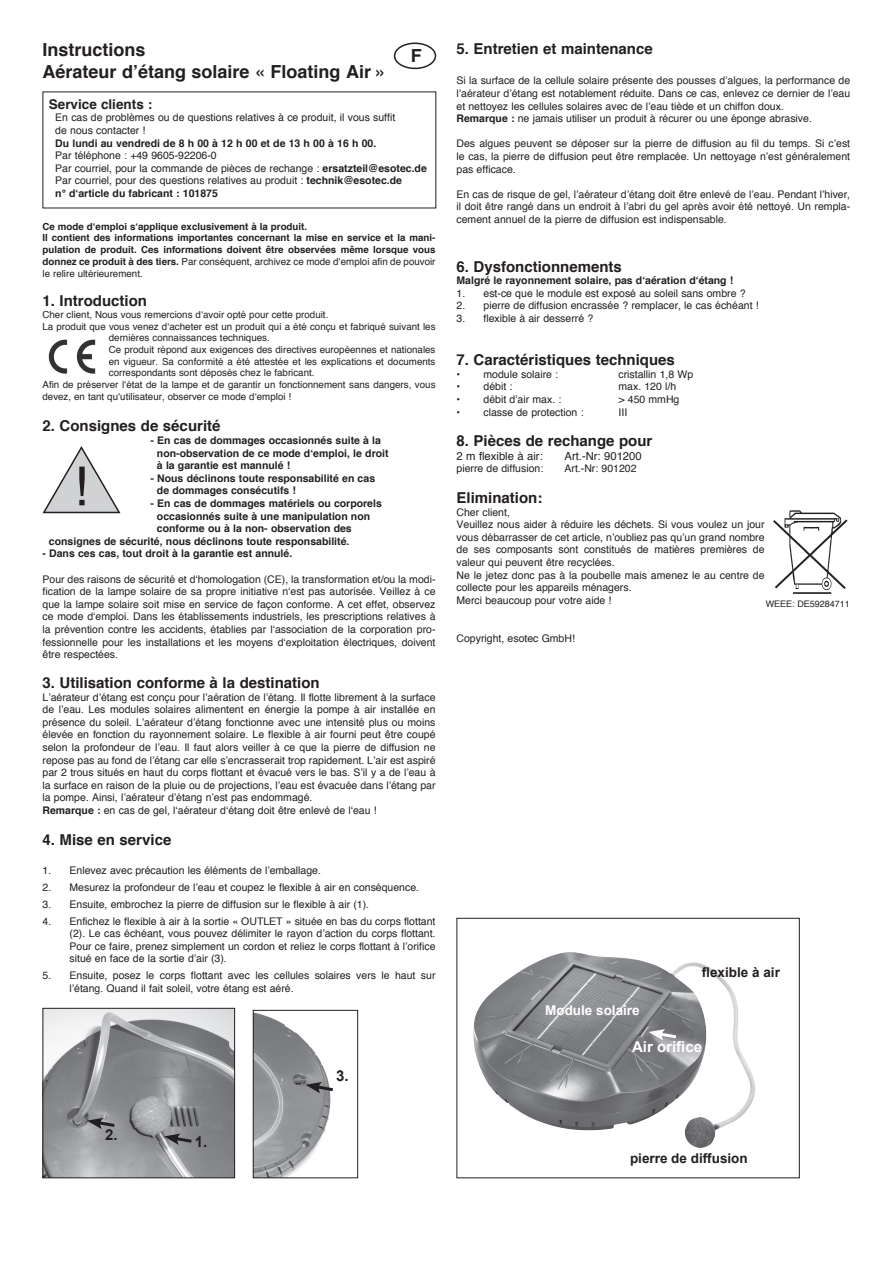
<style>
.page{position:relative;width:893px;height:1263px;background:#fff}
.page>*{position:absolute;margin:0;border:0;box-sizing:border-box;transform-origin:0 0}
.t1{font:54px "Helvetica";color:#231f20}
.t2{font:700 18px/21.6px "Helvetica";color:#231f20}
.t3{font:700 15px "Helvetica";color:#231f20}
.t4{font:700 15px "Arial";color:#fff}
.t5{font:700 15px "Arial";color:#231f20}
.t6{font:700 13.5px "Arial";color:#231f20}
.t7{font:700 13.5px "Helvetica";color:#231f20}
.t8{font:700 13.5px "Arial";color:#fff}
.t9{font:11.25px "Helvetica";color:#231f20}
.t10{font:10.5px/12.6px "Helvetica";color:#231f20}
.t11{font:700 10.5px/12.6px "Helvetica";color:#231f20}
.t12{font:9.75px "Helvetica";color:#231f20}
.t13{font:700 9.75px/11.7px "Helvetica";color:#231f20}
.t14{font:9px "Helvetica";color:#231f20}
.s1{font-weight:700}
.s2{font-weight:400}
</style>
<div class="page">
<svg style="left:42px;top:446px;width:79px;height:68px"></svg>
<div style="left:394px;top:43px;width:42px;height:26px;border:2px solid #231f20;border-radius:50%"></div>
<img style="left:48px;top:339px;width:48px;height:35px">
<img style="left:773px;top:510px;width:75px;height:84px">
<img style="left:45px;top:1010px;width:188px;height:166px">
<div style="left:43px;top:1008px;width:192px;height:170px;border:1px solid #231f20"></div>
<img style="left:255px;top:1012px;width:76px;height:164px">
<div style="left:253px;top:1010px;width:105px;height:168px;border:1px solid #231f20"></div>
<svg style="left:87px;top:1118px;width:31px;height:11px"></svg>
<svg style="left:164px;top:1133px;width:31px;height:12px"></svg>
<svg style="left:305px;top:1082px;width:28px;height:11px"></svg>
<img style="left:473px;top:953px;width:282px;height:195px">
<div style="left:456px;top:918px;width:344px;height:260px;border:1px solid #231f20"></div>
<svg style="left:648px;top:1029px;width:31px;height:11px"></svg>
<h2 class="t2" style="left:43px;top:39px;width:346px">Instructions<br>Aérateur d’étang solaire « Floating Air »</h2>
<h2 class="t2" style="left:411px;top:45px;width:12px">F</h2>
<p class="t7" style="left:49px;top:93px;width:105px">Service clients :</p>
<p class="t10" style="left:55px;top:112px;width:341px">En cas de problèmes ou de questions relatives à ce produit, il vous suffit de nous contacter !</p>
<p class="t11" style="left:55px;top:137px;width:322px">Du lundi au vendredi de 8 h 00 à 12 h 00 et de 13 h 00 à 16 h 00.</p>
<p class="t10" style="left:55px;top:150px;width:373px">Par téléphone : +49 9605-92206-0<br>Par courriel, pour la commande de pièces de rechange : <span class="s1">ersatzteil@esotec.de </span>Par courriel, pour des questions relatives au produit : <span class="s1">technik@esotec.de<br>n° d‘article du fabricant : 101875</span></p>
<p class="t13" style="left:43px;top:221px;width:395px">Ce mode d‘emploi s‘applique exclusivement à la produit.<br>Il contient des informations importantes concernant la mise en service et la mani&shy;pulation de produit. Ces informations doivent être observées même lorsque vous donnez ce produit à des tiers. <span class="s2">Par conséquent, archivez ce mode d‘emploi afin de pouvoir le relire ultérieurement.</span></p>
<h3 class="t3" style="left:43px;top:289px;width:106px">1. Introduction</h3>
<p class="t12" style="left:43px;top:307px;width:287px">Cher client, Nous vous remercions d‘avoir opté pour cette produit.</p>
<p class="t12" style="left:43px;top:319px;width:394px">La produit que vous venez d‘acheter est un produit qui a été conçu et fabriqué suivant les</p>
<p class="t12" style="left:109px;top:330px;width:162px">dernières connaissances techniques.</p>
<p class="t12" style="left:109px;top:342px;width:328px">Ce produit répond aux exigences des directives européennes et nationales</p>
<p class="t12" style="left:109px;top:354px;width:328px">en vigueur. Sa conformité a été attestée et les explications et documents</p>
<p class="t12" style="left:109px;top:365px;width:207px">correspondants sont déposés chez le fabricant.</p>
<p class="t12" style="left:43px;top:377px;width:394px">Afin de préserver l‘état de la lampe et de garantir un fonctionnement sans dangers, vous</p>
<p class="t12" style="left:43px;top:389px;width:250px">devez, en tant qu‘utilisateur, observer ce mode d‘emploi !</p>
<h3 class="t3" style="left:43px;top:414px;width:179px">2. Consignes de sécurité</h3>
<p class="t11" style="left:157px;top:434px;width:233px;text-indent:-6px">- En cas de dommages occasionnés suite à la non-observation de ce mode d‘emploi, le droit à la garantie est mannulé !</p>
<p class="t11" style="left:157px;top:472px;width:220px;text-indent:-6px">- Nous déclinons toute responsabilité en cas de dommages consécutifs !</p>
<p class="t11" style="left:151px;top:497px;width:233px">- En cas de dommages matériels ou corporels</p>
<p class="t11" style="left:157px;top:510px;width:215px">occasionnés suite à une manipulation non</p>
<p class="t11" style="left:157px;top:522px;width:196px">conforme ou à la non- observation des</p>
<p class="t11" style="left:49px;top:535px;width:302px">consignes de sécurité, nous déclinons toute responsabilité.</p>
<p class="t11" style="left:43px;top:547px;width:251px">- Dans ces cas, tout droit à la garantie est annulé.</p>
<p class="t10" style="left:43px;top:573px;width:394px;text-align:justify">Pour des raisons de sécurité et d‘homologation (CE), la transformation et/ou la modi&shy;fication de la lampe solaire de sa propre initiative n‘est pas autorisée. Veillez à ce que la lampe solaire soit mise en service de façon conforme. A cet effet, observez ce mode d‘emploi. Dans les établissements industriels, les prescriptions relatives à la prévention contre les accidents, établies par l‘association de la corporation pro&shy;fessionnelle pour les installations et les moyens d‘exploitation électriques, doivent être respectées.</p>
<h3 class="t3" style="left:43px;top:670px;width:279px">3. Utilisation conforme à la destination</h3>
<p class="t10" style="left:43px;top:691px;width:394px">L’aérateur d’étang est conçu pour l’aération de l’étang. Il flotte librement à la surface de l’eau. Les modules solaires alimentent en énergie la pompe à air installée en présence du soleil. L’aérateur d’étang fonctionne avec une intensité plus ou moins élevée en fonction du rayonnement solaire. Le flexible à air fourni peut être coupé selon la profondeur de l’eau. Il faut alors veiller à ce que la pierre de diffusion ne repose pas au fond de l’étang car elle s’encrasserait trop rapidement. L’air est aspiré par 2 trous situés en haut du corps flottant et évacué vers le bas. S’il y a de l’eau à la surface en raison de la pluie ou de projections, l’eau est évacuée dans l’étang par la pompe. Ainsi, l’aérateur d’étang n’est pas endommagé.<br><span class="s1">Remarque :</span> en cas de gel, l‘aérateur d‘étang doit être enlevé de l‘eau !</p>
<h3 class="t3" style="left:43px;top:827px;width:130px">4. Mise en service</h3>
<p class="t10" style="left:43px;top:864px;width:280px">1. Enlevez avec précaution les éléments de l’emballage.</p>
<p class="t10" style="left:43px;top:881px;width:378px">2. Mesurez la profondeur de l’eau et coupez le flexible à air en conséquence.</p>
<p class="t10" style="left:43px;top:898px;width:328px">3. Ensuite, embrochez la pierre de diffusion sur le flexible à air (1).</p>
<p class="t10" style="left:70px;top:915px;width:368px;text-align:justify;text-indent:-27px">4. Enfichez le flexible à air à la sortie « OUTLET » située en bas du corps flottant (2). Le cas échéant, vous pouvez délimiter le rayon d’action du corps flottant.<br>Pour ce faire, prenez simplement un cordon et reliez le corps flottant à l’orifice situé en face de la sortie d’air (3).</p>
<p class="t10" style="left:70px;top:969px;width:367px;text-indent:-27px">5. Ensuite, posez le corps flottant avec les cellules solaires vers le haut sur l’étang. Quand il fait soleil, votre étang est aéré.</p>
<h1 class="t1" style="left:73px;top:445px;width:17px">!</h1>
<h3 class="t5" style="left:105px;top:1125px;width:14px">2.</h3>
<h3 class="t5" style="left:195px;top:1132px;width:14px">1.</h3>
<h3 class="t5" style="left:336px;top:1065px;width:14px">3.</h3>
<h3 class="t3" style="left:456px;top:36px;width:198px">5. Entretien et maintenance</h3>
<p class="t10" style="left:456px;top:75px;width:395px">Si la surface de la cellule solaire présente des pousses d’algues, la performance de l’aérateur d’étang est notablement réduite. Dans ce cas, enlevez ce dernier de l’eau et nettoyez les cellules solaires avec de l’eau tiède et un chiffon doux.<br><span class="s1">Remarque :</span> ne jamais utiliser un produit à récurer ou une éponge abrasive.</p>
<p class="t10" style="left:456px;top:138px;width:395px;text-align:justify">Des algues peuvent se déposer sur la pierre de diffusion au fil du temps. Si c’est le cas, la pierre de diffusion peut être remplacée. Un nettoyage n’est généralement pas efficace.</p>
<p class="t10" style="left:456px;top:188px;width:395px;text-align:justify">En cas de risque de gel, l’aérateur d’étang doit être enlevé de l’eau. Pendant l’hiver, il doit être rangé dans un endroit à l’abri du gel après avoir été nettoyé. Un rempla&shy;cement annuel de la pierre de diffusion est indispensable.</p>
<h3 class="t3" style="left:456px;top:254px;width:167px">6. Dysfonctionnements</h3>
<p class="t11" style="left:456px;top:274px;width:278px">Malgré le rayonnement solaire, pas d‘aération d‘étang !</p>
<p class="t10" style="left:456px;top:287px;width:291px">1. est-ce que le module est exposé au soleil sans ombre ?</p>
<p class="t10" style="left:456px;top:300px;width:304px">2. pierre de diffusion encrassée ? remplacer, le cas échéant !</p>
<p class="t10" style="left:456px;top:312px;width:138px">3. flexible à air desserré ?</p>
<h3 class="t3" style="left:456px;top:348px;width:220px">7. Caractéristiques techniques</h3>
<p class="t10" style="left:456px;top:368px;width:103px">• module solaire :</p>
<p class="t10" style="left:618px;top:368px;width:76px">cristallin 1,8 Wp</p>
<p class="t10" style="left:456px;top:381px;width:57px">• débit :</p>
<p class="t10" style="left:618px;top:381px;width:59px">max. 120 l/h</p>
<p class="t10" style="left:456px;top:393px;width:106px">• débit d’air max. :</p>
<p class="t10" style="left:618px;top:393px;width:62px">&gt; 450 mmHg</p>
<p class="t10" style="left:456px;top:406px;width:129px">• classe de protection :</p>
<p class="t10" style="left:618px;top:406px;width:10px">III</p>
<h3 class="t3" style="left:456px;top:429px;width:197px">8. Pièces de rechange pour</h3>
<p class="t9" style="left:456px;top:447px;width:88px">2 m flexible à air:</p>
<p class="t9" style="left:564px;top:447px;width:79px">Art.-Nr: 901200</p>
<p class="t10" style="left:456px;top:463px;width:88px">pierre de diffusion:</p>
<p class="t10" style="left:564px;top:463px;width:74px">Art.-Nr: 901202</p>
<h3 class="t3" style="left:456px;top:485px;width:87px">Elimination:</h3>
<p class="t10" style="left:456px;top:506px;width:310px">Cher client,<br>Veuillez nous aider à réduire les déchets. Si vous voulez un jour vous débarrasser de cet article, n’oubliez pas qu’un grand nombre de ses composants sont constitués de matières premières de valeur qui peuvent être recyclées.<br>Ne le jetez donc pas à la poubelle mais amenez le au centre de collecte pour les appareils ménagers.<br>Merci beaucoup pour votre aide !</p>
<p class="t10" style="left:456px;top:632px;width:120px">Copyright, esotec GmbH!</p>
<p class="t14" style="left:766px;top:596px;width:86px">WEEE: DE59284711</p>
<p class="t8" style="left:545px;top:1001px;width:96px">Module solaire</p>
<p class="t6" style="left:702px;top:963px;width:80px">flexible à air</p>
<h3 class="t4" style="left:632px;top:1036px;width:72px">Air orifice</h3>
<p class="t6" style="left:630px;top:1149px;width:119px">pierre de diffusion</p>
</div>
